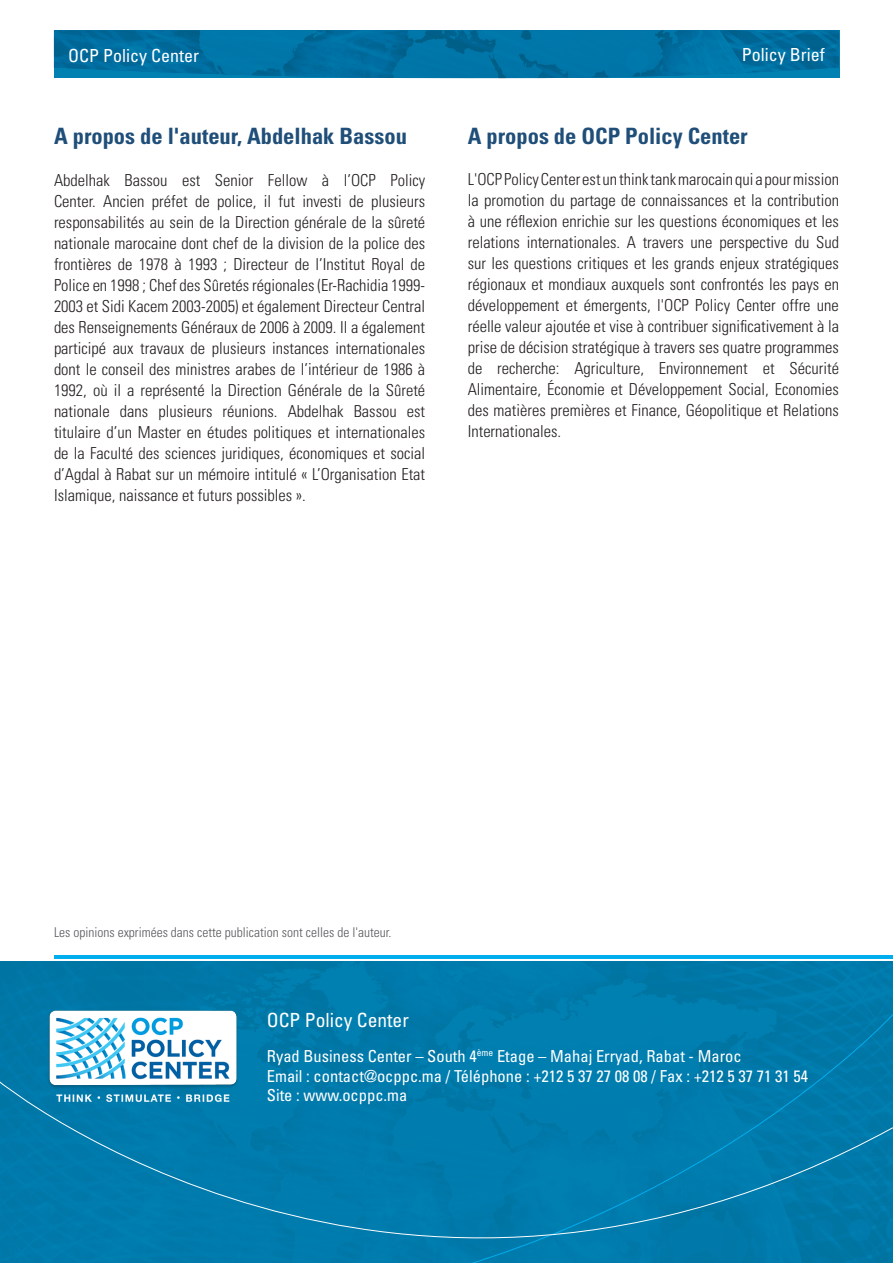
<style>
.page{position:relative;width:893px;height:1263px;background:#fff}
.page>*{position:absolute;margin:0;border:0;box-sizing:border-box;transform-origin:0 0}
.P__Titre{font:700 condensed 22.5px "Univers LT Std";color:#1f4e79}
.t1{font:condensed 19.5px "Univers LT Std";color:#fff}
.t2{font:condensed 18px "Univers LT Std";color:#fff}
.Texte{font:300 condensed 16.5px/21px "Univers LT Std";color:#231f20;text-align:justify}
.t3{font:condensed 16.5px "Univers LT Std";color:#fff}
.t4{font:300 condensed 13.5px "Univers LT Std";color:#59585c}
</style>
<div class="page">
<img style="left:54px;top:30px;width:785px;height:49px">
<img style="left:292px;top:962px;width:601px;height:119px">
<hr style="left:54px;top:955px;width:839px;height:4px;background:#00aeef">
<svg style="left:333px;top:1014px;width:560px;height:67px;background:#007bac"></svg>
<div style="left:0;top:1081px;width:893px;height:182px;background:#007bad"></div>
<img style="left:0;top:962px;width:292px;height:188px">
<p class="t2" style="left:68px;top:44px;width:133px">OCP Policy Center</p>
<p class="t2" style="left:742px;top:43px;width:84px">Policy Brief</p>
<p class="P__Titre" style="left:54px;top:122px;width:354px">A propos de l'auteur, Abdelhak Bassou</p>
<p class="Texte" style="left:54px;top:170px;width:373px">Abdelhak Bassou est Senior Fellow à l’OCP Policy Center. Ancien préfet de police, il fut investi de plusieurs responsabilités au sein de la Direction générale de la sûreté nationale marocaine dont chef de la division de la police des frontières de 1978 à 1993 ; Directeur de l’Institut Royal de Police en 1998 ; Chef des Sûretés régionales (Er-Rachidia 1999- 2003 et Sidi Kacem 2003-2005) et également Directeur Central des Renseignements Généraux de 2006 à 2009. Il a également participé aux travaux de plusieurs instances internationales dont le conseil des ministres arabes de l’intérieur de 1986 à 1992, où il a représenté la Direction Générale de la Sûreté nationale dans plusieurs réunions. Abdelhak Bassou est titulaire d’un Master en études politiques et internationales de la Faculté des sciences juridiques, économiques et social d’Agdal à Rabat sur un mémoire intitulé « L’Organisation Etat Islamique, naissance et futurs possibles ».</p>
<p class="P__Titre" style="left:468px;top:122px;width:281px">A propos de OCP Policy Center</p>
<p class="Texte" style="left:468px;top:169px;width:373px">L'OCP Policy Center est un think tank marocain qui a pour mission la promotion du partage de connaissances et la contribution à une réflexion enrichie sur les questions économiques et les relations internationales. A travers une perspective du Sud sur les questions critiques et les grands enjeux stratégiques régionaux et mondiaux auxquels sont confrontés les pays en développement et émergents, l'OCP Policy Center offre une réelle valeur ajoutée et vise à contribuer significativement à la prise de décision stratégique à travers ses quatre programmes de recherche: Agriculture, Environnement et Sécurité Alimentaire, Économie et Développement Social, Economies des matières premières et Finance, Géopolitique et Relations Internationales.</p>
<p class="t4" style="left:54px;top:924px;width:339px">Les opinions exprimées dans cette publication sont celles de l'auteur.</p>
<p class="t1" style="left:267px;top:1007px;width:143px">OCP Policy Center</p>
<p class="t3" style="left:267px;top:1045px;width:476px">Ryad Business Center – South 4<sup>ème</sup> Etage – Mahaj Erryad, Rabat - Maroc</p>
<p class="t3" style="left:267px;top:1065px;width:543px">Email : contact@ocppc.ma / Téléphone : +212 5 37 27 08 08 / Fax : +212 5 37 71 31 54</p>
<p class="t3" style="left:267px;top:1085px;width:142px">Site : www.ocppc.ma</p>
</div>
